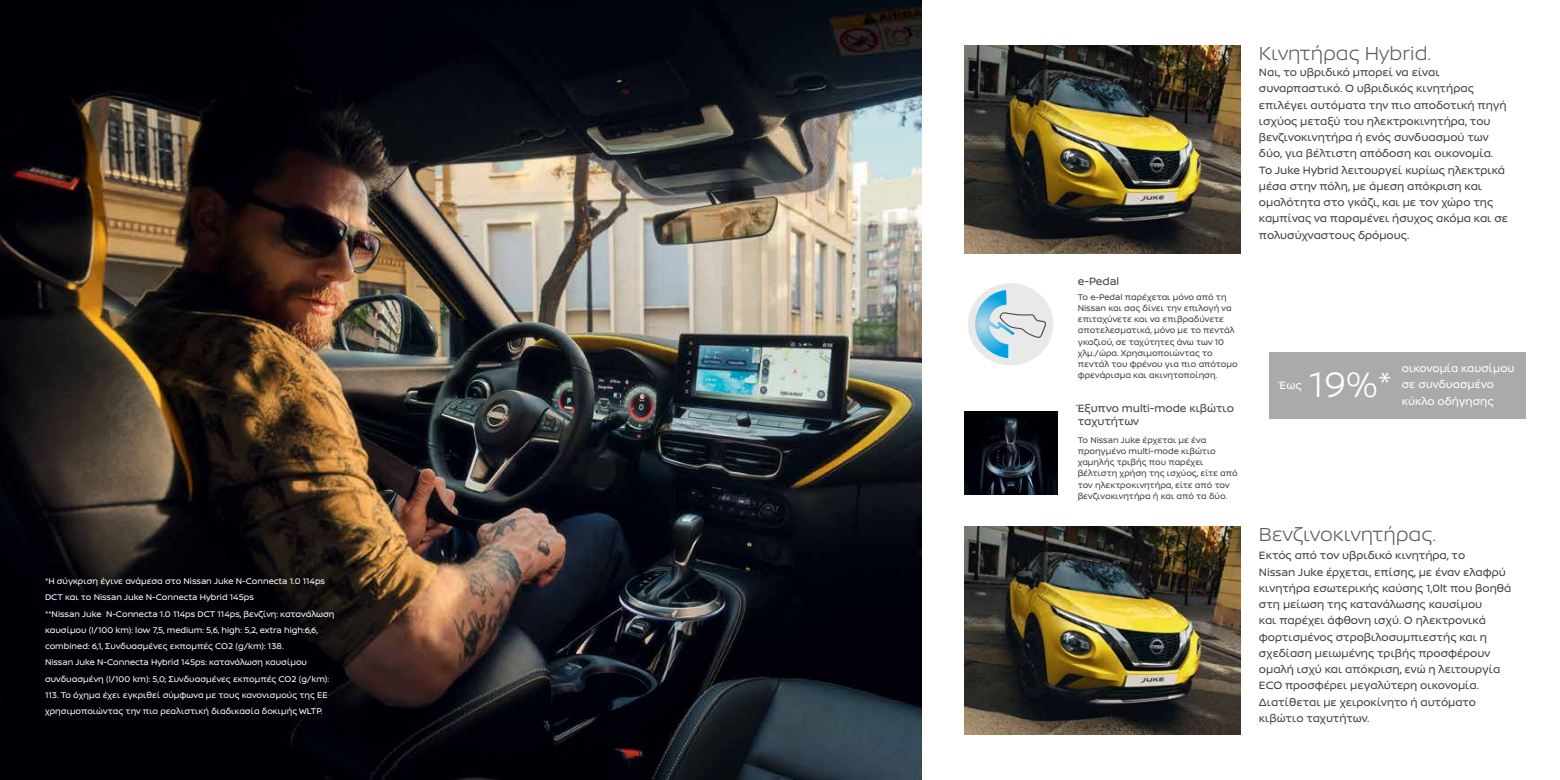
<style>
.page{position:relative;width:1560px;height:780px;background:#fff}
.page>*{position:absolute;margin:0;border:0;box-sizing:border-box;transform-origin:0 0}
.t1{font:300 37.5px "Nissan Brand";color:#fff}
.t2{font:300 20px "Nissan Brand";color:#58595b}
.t3{font:11.25px/16.2px "Nissan Brand";color:#414042}
.t4{font:11.25px/16.2px "Nissan Brand";color:#fff}
.t5{font:8.75px/16.2px "Nissan Brand";color:#fff}
.t6{font:8.75px/11.2px "Nissan Brand";color:#414042}
</style>
<div class="page">
<img style="left:0;top:0;width:921px;height:780px">
<img style="left:964px;top:45px;width:276px;height:208px">
<img style="left:964px;top:526px;width:276px;height:209px">
<div style="left:967px;top:283px;width:86px;height:82px;background:#e9e9e9;border-radius:50%"></div>
<svg style="left:974px;top:290px;width:72px;height:68px"></svg>
<div style="left:1269px;top:353px;width:255px;height:66px;background:#aaaaab"></div>
<img style="left:964px;top:411px;width:93px;height:83px">
<p class="t5" style="left:45px;top:572px;width:291px">*Η σύγκριση έγινε ανάμεσα στο Nissan Juke N-Connecta 1.0 114ps DCT και το Nissan Juke N-Connecta Hybrid 145ps<br>**Nissan Juke N-Connecta 1.0 114ps DCT 114ps, βενζίνη: κατανάλωση καυσίμου (l/100 km): low 7,5, medium: 5,6, high: 5,2, extra high:6,6, combined: 6,1, Συνδυασμένες εκπομπές CO2 (g/km): 138.<br>Nissan Juke N-Connecta Hybrid 145ps: κατανάλωση καυσίμου συνδυασμένη (l/100 km): 5,0; Συνδυασμένες εκπομπές CO2 (g/km):<br>113. Το όχημα έχει εγκριθεί σύμφωνα με τους κανονισμούς της ΕΕ χρησιμοποιώντας την πιο ρεαλιστική διαδικασία δοκιμής WLTP.</p>
<p class="t3" style="left:1077px;top:272px;width:43px">e-Pedal</p>
<p class="t6" style="left:1077px;top:291px;width:161px">Το e-Pedal παρέχεται μόνο από τη<br>Nissan και σας δίνει την επιλογή να επιταχύνετε και να επιβραδύνετε αποτελεσματικά, μόνο με το πεντάλ γκαζιού, σε ταχύτητες άνω των 10 χλμ./ώρα. Χρησιμοποιώντας το πεντάλ του φρένου για πιο απότομο φρενάρισμα και ακινητοποίηση.</p>
<p class="t3" style="left:1077px;top:400px;width:158px;line-height:13.8px">Έξυπνο multi-mode κιβώτιο ταχυτήτων</p>
<p class="t6" style="left:1077px;top:433px;width:161px">Το Nissan Juke έρχεται με ένα προηγμένο multi-mode κιβώτιο χαμηλής τριβής που παρέχει βέλτιστη χρήση της ισχύος, είτε από τον ηλεκτροκινητήρα, είτε από τον βενζινοκινητήρα ή και από τα δύο.</p>
<h2 class="t2" style="left:1258px;top:39px;width:174px">Κινητήρας Hybrid.</h2>
<p class="t3" style="left:1258px;top:64px;width:250px">Ναι, το υβριδικό μπορεί να είναι συναρπαστικό. Ο υβριδικός κινητήρας επιλέγει αυτόματα την πιο αποδοτική πηγή ισχύος μεταξύ του ηλεκτροκινητήρα, του βενζινοκινητήρα ή ενός συνδυασμού των δύο, για βέλτιστη απόδοση και οικονομία.<br>Το Juke Hybrid λειτουργεί κυρίως ηλεκτρικά μέσα στην πόλη, με άμεση απόκριση και ομαλότητα στο γκάζι, και με τον χώρο της καμπίνας να παραμένει ήσυχος ακόμα και σε πολυσύχναστους δρόμους.</p>
<p class="t4" style="left:1279px;top:377px;width:23px">Έως</p>
<h1 class="t1" style="left:1308px;top:357px;width:84px">19%*</h1>
<p class="t4" style="left:1401px;top:360px;width:114px">οικονομία καυσίμου σε συνδυασμένο κύκλο οδήγησης</p>
<h2 class="t2" style="left:1258px;top:520px;width:179px">Βενζινοκινητήρας.</h2>
<p class="t3" style="left:1258px;top:547px;width:254px">Εκτός από τον υβριδικό κινητήρα, το<br>Nissan Juke έρχεται, επίσης, με έναν ελαφρύ κινητήρα εσωτερικής καύσης 1,0lt που βοηθά στη μείωση της κατανάλωσης καυσίμου<br>και παρέχει άφθονη ισχύ. Ο ηλεκτρονικά φορτισμένος στροβιλοσυμπιεστής και η σχεδίαση μειωμένης τριβής προσφέρουν ομαλή ισχύ και απόκριση, ενώ η λειτουργία ECO προσφέρει μεγαλύτερη οικονομία.<br>Διατίθεται με χειροκίνητο ή αυτόματο κιβώτιο ταχυτήτων.</p>
</div>
